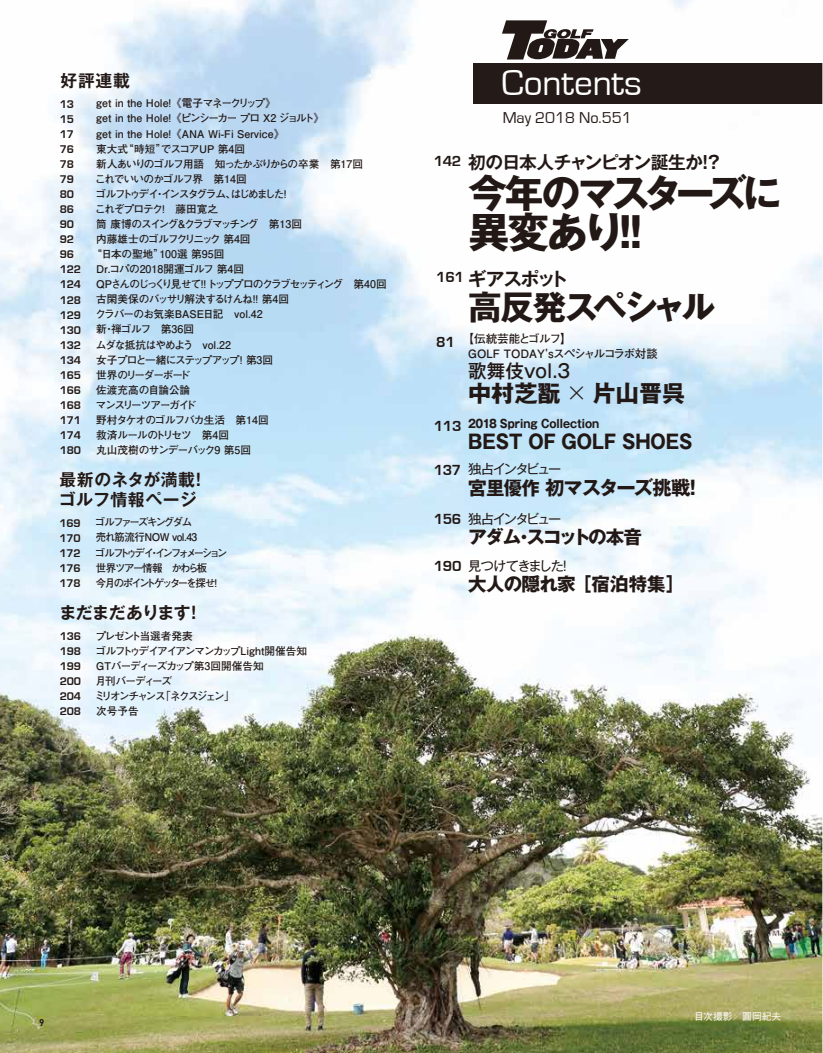
<style>
.page{position:relative;width:823px;height:1053px;background:#fff}
.page>*{position:absolute;margin:0;border:0;box-sizing:border-box;transform-origin:0 0}
.t1{font:700 41.62px "Gothic MB101 Pro";color:#221815}
.t2{font:700 39px "Gothic MB101 Pro";letter-spacing:-.125em;color:#221815}
.t3{font:37.25px "Eurostile";color:#fff}
.t4{font:700 33.62px "Gothic MB101 Pro";letter-spacing:-.07em;color:#221815}
.t5{font:700 23px "Gothic MB101 Pro";color:#221815}
.t6{font:700 19.5px "Gothic MB101 Pro";color:#221815;scale:.9 1}
.t7{font:700 19.38px "Gothic MB101 Pro";letter-spacing:-.065em;color:#221815}
.t8{font:500 18.62px "Gothic MB101 Pro";color:#221815}
.t9{font:700 18.62px "Gothic MB101 Pro De";letter-spacing:-.06em;color:#221815}
.t10{font:700 18.5px "Gothic MB101 Pro";letter-spacing:-.04em;color:#221815}
.t11{font:700 18.5px "Gothic MB101 Pro";letter-spacing:-.085em;color:#221815}
.t12{font:700 17.75px "Gothic MB101 Pro De";letter-spacing:-.05em;color:#221815}
.t13{font:700 16.88px/20.4px "Gothic MB101 Pro De";letter-spacing:.03em;color:#221815}
.t14{font:700 16.88px "Gothic MB101 Pro De";letter-spacing:-.025em;color:#221815}
.t15{font:16.25px "Eurostile";color:#221815}
.t16{font:700 15px "Eurostile";letter-spacing:-.02em;color:#221815}
.t17{font:13.25px "Gothic MB101 Pro";letter-spacing:-.155em;color:#221815}
.t18{font:13.25px "Gothic MB101 Pro";letter-spacing:-.105em;color:#221815}
.t19{font:700 11.5px/15.1px "Eurostile";letter-spacing:-.02em;color:#221815;text-align:justify}
.t20{font:700 11.5px/14.1px "Futo Go B101 Pro";letter-spacing:-.04em;color:#221815}
.t21{font:700 11.5px "Gothic MB101 Pro";color:#221815;scale:.9 1}
.t22{font:700 10.62px/15.1px "Futo Go B101 Pro";letter-spacing:-.085em;color:#221815}
.t23{font:700 10.62px/15.1px "Futo Go B101 Pro";letter-spacing:-.065em;color:#221815}
.t24{font:700 10.62px "Futo Go B101 Pro";color:#221815}
.t25{font:700 10.62px/15.1px "Futo Go B101 Pro";letter-spacing:-.15em;color:#221815}
.t26{font:700 10.62px/15.1px "Futo Go B101 Pro";letter-spacing:-.14em;color:#221815}
.t27{font:700 10.62px/15.1px "Futo Go B101 Pro";letter-spacing:-.145em;color:#221815}
.t28{font:700 10.62px "Futo Go B101 Pro";letter-spacing:-.11em;color:#221815}
.t29{font:700 10.62px "Futo Go B101 Pro";letter-spacing:-.025em;color:#221815}
.t30{font:500 9.75px "Gothic BBB Pro";color:#fff}
.t31{font:700 9.75px "DIN";color:#221815}
.s1{font-weight:300}
.s2{font-size:18.5px}
</style>
<div class="page">
<img style="left:0;top:0;width:821px;height:1052px">
<div style="left:473px;top:63px;width:349px;height:40px;background:#241a17"></div>
<svg style="left:501px;top:20px;width:127px;height:39px"></svg>
<hr style="left:821px;top:0;width:1px;height:1052px;background:#fff">
<h3 class="t13" style="left:60px;top:68px;width:71px">好評連載</h3>
<p class="t24" style="left:96px;top:95px;width:181px">get in the Hole! 《電子マネークリップ《</p>
<p class="t24" style="left:96px;top:110px;width:229px">get in the Hole! 《ピンシーカープロ X2 ジョルト《</p>
<p class="t24" style="left:96px;top:125px;width:190px">get in the Hole! 《ANA Wi-Fi Service《</p>
<p class="t23" style="left:161px;top:140px;width:86px">でスコアUP 第回4</p>
<p class="t19" style="left:60px;top:96px;width:23px;text-align:left">13<br>15<br>17<br>76<br>78<br>79<br>80<br>86<br>90<br>92<br>96<br>122<br>124<br>128<br>129<br>130<br>132<br>134<br>165<br>166<br>168<br>171<br>174<br>180</p>
<h3 class="t13" style="left:59px;top:467px;width:144px">最新のネタが満載!ゴルフ情報ページ</h3>
<p class="t25" style="left:95px;top:513px;width:134px">ゴルファーズキングダム<br>売れ筋流行NOW vol.43<br>ゴルフトゥデイインフォメーション</p>
<p class="t22" style="left:123px;top:140px;width:45px">“時短”</p>
<p class="t22" style="left:96px;top:140px;width:33px">東大式</p>
<p class="t22" style="left:96px;top:155px;width:268px">新人あいりのゴルフ用語　知ったかぶりからの卒業　第17回</p>
<p class="t22" style="left:95px;top:170px;width:153px">これでいいのかゴルフ界　第14回</p>
<p class="t22" style="left:231px;top:185px;width:57px">はじめました!</p>
<p class="t26" style="left:95px;top:185px;width:142px">ゴルフトゥデイインスタグラム、</p>
<p class="t22" style="left:154px;top:185px;width:12px">・</p>
<p class="t22" style="left:95px;top:200px;width:124px">これぞプロテク!　藤田寛之</p>
<p class="t26" style="left:184px;top:215px;width:119px">クラブマッチング　第13回</p>
<p class="t22" style="left:96px;top:215px;width:84px">筒康博のスイング</p>
<p class="t23" style="left:96px;top:230px;width:156px">内藤雄士のゴルフクリニック第回4</p>
<p class="t24" style="left:159px;top:245px;width:66px">100選第95回</p>
<p class="t22" style="left:176px;top:215px;width:12px">＆</p>
<p class="t23" style="left:95px;top:245px;width:292px;text-indent:-4px">“日本の聖地”<br>Dr.コパの2018開運ゴルフ第回4<br>QPさんのじっくり見せて!! トッププロのクラブセッティング　第40回古閑美保のバッサリ解決するけんね!! 第回4<br>クラバーのお気楽BASE日記　vol.42<br>新禅ゴルフ　第36回</p>
<p class="t22" style="left:104px;top:320px;width:12px">・</p>
<p class="t22" style="left:96px;top:335px;width:179px">ムダな抵抗はやめよう<br>女子プロと一緒にステップアップ第! 回3世界のリーダーボード<br>佐渡充高の自論公論<br>マンスリーツアーガイド<br>野村タケオのゴルフバカ生活　第14回救済ルールのトリセツ　第回4<br>丸山茂樹のサンデーバック 第9 回5</p>
<p class="t22" style="left:192px;top:335px;width:41px">　vol.22</p>
<p class="t19" style="left:59px;top:515px;width:23px">169<br>170<br>172<br>176<br>178</p>
<p class="t27" style="left:96px;top:543px;width:123px;text-indent:53px">・<br>世界ツアー情報　かわら板今月のポイントゲッターを探せ!</p>
<h3 class="t14" style="left:59px;top:598px;width:139px">まだまだあります!</h3>
<p class="t22" style="left:96px;top:626px;width:98px">プレゼント当選者発表</p>
<p class="t28" style="left:95px;top:642px;width:213px">ゴルフトゥデイアイアンマンカップLight開催告知</p>
<p class="t29" style="left:96px;top:657px;width:169px">GTバーディーズカップ第3回開催告知</p>
<p class="t22" style="left:95px;top:671px;width:78px">月刊バーディーズ</p>
<p class="t22" style="left:160px;top:686px;width:76px">「ネクスジェン「</p>
<p class="t19" style="left:60px;top:628px;width:23px">136<br>198<br>199<br>200<br>204<br>208</p>
<p class="t26" style="left:94px;top:686px;width:73px">ミリオンチャンス次号予告</p>
<h3 class="t3" style="left:501px;top:62px;width:142px">Contents</h3>
<h3 class="t15" style="left:502px;top:109px;width:130px">May 2018 No.551</h3>
<h3 class="t12" style="left:468px;top:147px;width:253px">初の日本人チャンピオン誕生か ?!</h3>
<h2 class="t2" style="left:468px;top:161px;width:315px">今年のマスターズに</h2>
<h1 class="t1" style="left:468px;top:197px;width:176px">異変あり !!</h1>
<h3 class="t16" style="left:433px;top:152px;width:29px">142</h3>
<h3 class="t9" style="left:467px;top:264px;width:102px">ギアスポット</h3>
<h3 class="t4" style="left:468px;top:279px;width:248px">高反発スペシャル</h3>
<h3 class="t16" style="left:436px;top:269px;width:29px">161</h3>
<h3 class="t16" style="left:436px;top:333px;width:20px">81</h3>
<h3 class="t16" style="left:433px;top:417px;width:29px">113</h3>
<p class="t20" style="left:468px;top:330px;width:191px;text-indent:-6px">【伝統芸能とゴルフ【<br>GOLF TODAY'sスペシャルコラボ対談</p>
<h3 class="t8" style="left:468px;top:355px;width:103px">歌舞伎vol.3</h3>
<h3 class="t5" style="left:468px;top:374px;width:218px">中村芝翫 <span class="s1">×</span> 片山晋呉</h3>
<p class="t21" style="left:468px;top:414px;width:147px">2018 Spring Collection</p>
<h3 class="t6" style="left:468px;top:425px;width:250px">BEST OF GOLF SHOES</h3>
<p class="t17" style="left:468px;top:458px;width:95px">独占インタビュー</p>
<h3 class="t7" style="left:468px;top:471px;width:229px"><span class="s2">宮里優作</span>初マスターズ挑戦!</h3>
<p class="t17" style="left:468px;top:507px;width:95px">独占インタビュー</p>
<h3 class="t11" style="left:468px;top:521px;width:175px">アダムスコットの本音</h3>
<h3 class="t16" style="left:433px;top:462px;width:29px">137</h3>
<h3 class="t16" style="left:433px;top:511px;width:29px">156</h3>
<h3 class="t16" style="left:433px;top:558px;width:29px">190</h3>
<h3 class="t10" style="left:514px;top:521px;width:20px">・</h3>
<p class="t18" style="left:468px;top:554px;width:100px">見つけてきました!</p>
<h3 class="t10" style="left:468px;top:568px;width:217px">大人の隠れ家［宿泊特集[</h3>
<p class="t31" style="left:39px;top:1015px;width:7px">9</p>
<p class="t30" style="left:693px;top:1008px;width:88px">目次撮影／圓岡紀夫</p>
</div>
